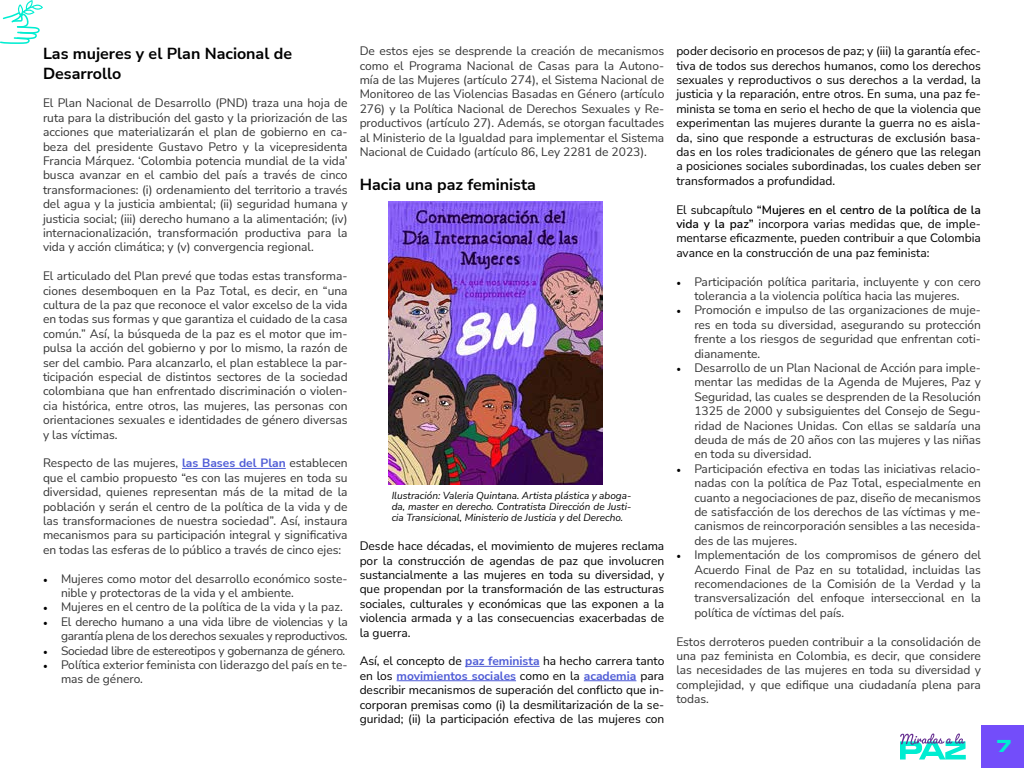
<style>
.page{position:relative;width:1024px;height:768px;background:#fff}
.page>*{position:absolute;margin:0;border:0;box-sizing:border-box;transform-origin:0 0}
.t1{font:900 18px "Loos Extended";color:#00edd1}
.t2{font:700 16px/19.2px "Nunito Sans";color:#000}
.t3{font:12px/14.4px "Nunito Sans";color:#333;text-align:justify}
.t4{font:12px/14.4px "Nunito Sans";color:#000;text-align:justify}
.t5{font:12px/14.4px "Nunito Sans";letter-spacing:-.02em;color:#333;text-align:right}
.t6{font:italic 10px/11px "Nunito Sans";color:#000;text-align:justify}
.s1{font-weight:700;color:#4f5cd6}
.s2{font-family:"Minion Pro";color:#000}
.s3{font-weight:600}
</style>
<div class="page">
<svg style="left:0;top:0;width:43px;height:44px"></svg>
<div style="left:981px;top:725px;width:43px;height:43px;background:#734dfa"></div>
<svg style="left:900px;top:733px;width:66px;height:27px"></svg>
<hr style="left:465px;top:666px;width:75px;height:1px;background:#4f5cd6">
<hr style="left:397px;top:680px;width:119px;height:1px;background:#4f5cd6">
<hr style="left:584px;top:680px;width:52px;height:1px;background:#4f5cd6">
<img style="left:389px;top:201px;width:214px;height:284px">
<hr style="left:182px;top:468px;width:104px;height:1px;background:#4f5cd6">
<h2 class="t2" style="left:43px;top:44px;width:251px">Las mujeres y el Plan Nacional de<br>Desarrollo</h2>
<p class="t3" style="left:43px;top:96px;width:306px">El Plan Nacional de Desarrollo (PND) traza una hoja de ruta para la distribución del gasto y la priorización de las acciones que materializarán el plan de gobierno en ca&shy;beza del presidente Gustavo Petro y la vicepresidenta Francia Márquez. ‘Colombia potencia mundial de la vida’ busca avanzar en el cambio del país a través de cinco transformaciones: (i) ordenamiento del territorio a través del agua y la justicia ambiental; (ii) seguridad humana y justicia social; (iii) derecho humano a la alimentación; (iv) internacionalización, transformación productiva para la vida y acción climática; y (v) convergencia regional.</p>
<p class="t3" style="left:43px;top:268px;width:306px">El articulado del Plan prevé que todas estas transforma&shy;ciones desemboquen en la Paz Total, es decir, en “una cultura de la paz que reconoce el valor excelso de la vida en todas sus formas y que garantiza el cuidado de la casa común.” Así, la búsqueda de la paz es el motor que im&shy;pulsa la acción del gobierno y por lo mismo, la razón de ser del cambio. Para alcanzarlo, el plan establece la par&shy;ticipación especial de distintos sectores de la sociedad colombiana que han enfrentado discriminación o violen&shy;cia histórica, entre otros, las mujeres, las personas con orientaciones sexuales e identidades de género diversas y las víctimas.</p>
<p class="t3" style="left:43px;top:456px;width:306px">Respecto de las mujeres, <span class="s1">las Bases del Plan</span> establecen que el cambio propuesto “es con las mujeres en toda su diversidad, quienes representan más de la mitad de la población y serán el centro de la política de la vida y de las transformaciones de nuestra sociedad”. Así, instaura mecanismos para su participación integral y significativa en todas las esferas de lo público a través de cinco ejes:</p>
<p class="t3" style="left:61px;top:571px;width:288px;text-indent:-18px"><span class="s2">•</span> Mujeres como motor del desarrollo económico soste&shy;nible y protectoras de la vida y el ambiente.</p>
<p class="t3" style="left:43px;top:600px;width:301px"><span class="s2">•</span> Mujeres en el centro de la política de la vida y la paz.</p>
<p class="t5" style="left:43px;top:614px;width:306px"><span class="s2">•</span> El derecho humano a una vida libre de violencias y la garantía plena de los derechos sexuales y reproductivos.</p>
<p class="t5" style="left:43px;top:643px;width:304px"><span class="s2">•</span> Sociedad libre de estereotipos y gobernanza de género.</p>
<p class="t3" style="left:61px;top:657px;width:288px;text-indent:-18px"><span class="s2">•</span> Política exterior feminista con liderazgo del país en te&shy;mas de género.</p>
<p class="t3" style="left:360px;top:43px;width:306px">De estos ejes se desprende la creación de mecanismos como el Programa Nacional de Casas para la Autono&shy;mía de las Mujeres (artículo 274), el Sistema Nacional de Monitoreo de las Violencias Basadas en Género (artículo 276) y la Política Nacional de Derechos Sexuales y Re&shy;productivos (artículo 27). Además, se otorgan facultades al Ministerio de la Igualdad para implementar el Sistema Nacional de Cuidado (artículo 86, Ley 2281 de 2023).</p>
<h2 class="t2" style="left:360px;top:174px;width:178px">Hacia una paz feminista</h2>
<p class="t6" style="left:392px;top:490px;width:241px">Ilustración: Valeria Quintana. Artista plástica y aboga&shy;da, master en derecho. Contratista Dirección de Justi&shy;cia Transicional, Ministerio de Justicia y del Derecho.</p>
<p class="t4" style="left:360px;top:538px;width:306px">Desde hace décadas, el movimiento de mujeres reclama por la construcción de agendas de paz que involucren sustancialmente a las mujeres en toda su diversidad, y que propendan por la transformación de las estructuras sociales, culturales y económicas que las exponen a la violencia armada y a las consecuencias exacerbadas de la guerra.</p>
<p class="t4" style="left:360px;top:653px;width:306px">Así, el concepto de <span class="s1">paz feminista</span> ha hecho carrera tanto en los <span class="s1">movimientos sociales</span> como en la <span class="s1">academia</span> para describir mecanismos de superación del conflicto que in&shy;corporan premisas como (i) la desmilitarización de la se&shy;guridad; (ii) la participación efectiva de las mujeres con</p>
<p class="t4" style="left:676px;top:43px;width:306px">poder decisorio en procesos de paz; y (iii) la garantía efec&shy;tiva de todos sus derechos humanos, como los derechos sexuales y reproductivos o sus derechos a la verdad, la justicia y la reparación, entre otros. En suma, una paz fe&shy;minista se toma en serio el hecho de que la violencia que experimentan las mujeres durante la guerra no es aisla&shy;da, sino que responde a estructuras de exclusión basa&shy;das en los roles tradicionales de género que las relegan a posiciones sociales subordinadas, los cuales deben ser transformados a profundidad.</p>
<p class="t4" style="left:676px;top:202px;width:306px">El subcapítulo <span class="s3">“Mujeres en el centro de la política de la vida y la paz”</span> incorpora varias medidas que, de imple&shy;mentarse eficazmente, pueden contribuir a que Colombia avance en la construcción de una paz feminista:</p>
<p class="t3" style="left:676px;top:274px;width:306px;text-align:center"><span class="s2">•</span> Participación política paritaria, incluyente y con cero tolerancia a la violencia política hacia las mujeres.</p>
<p class="t3" style="left:694px;top:302px;width:288px;text-indent:-18px"><span class="s2">•</span> Promoción e impulso de las organizaciones de muje&shy;res en toda su diversidad, asegurando su protección frente a los riesgos de seguridad que enfrentan coti&shy;dianamente.</p>
<p class="t3" style="left:694px;top:360px;width:288px;text-indent:-18px"><span class="s2">•</span> Desarrollo de un Plan Nacional de Acción para imple&shy;mentar las medidas de la Agenda de Mujeres, Paz y Seguridad, las cuales se desprenden de la Resolución 1325 de 2000 y subsiguientes del Consejo de Segu&shy;ridad de Naciones Unidas. Con ellas se saldaría una deuda de más de 20 años con las mujeres y las niñas en toda su diversidad.</p>
<p class="t3" style="left:694px;top:461px;width:288px;text-indent:-18px"><span class="s2">•</span> Participación efectiva en todas las iniciativas relacio&shy;nadas con la política de Paz Total, especialmente en cuanto a negociaciones de paz, diseño de mecanismos de satisfacción de los derechos de las víctimas y me&shy;canismos de reincorporación sensibles a las necesida&shy;des de las mujeres.</p>
<p class="t3" style="left:694px;top:547px;width:288px;text-indent:-18px"><span class="s2">•</span> Implementación de los compromisos de género del Acuerdo Final de Paz en su totalidad, incluidas las recomendaciones de la Comisión de la Verdad y la transversalización del enfoque interseccional en la política de víctimas del país.</p>
<p class="t3" style="left:676px;top:634px;width:306px">Estos derroteros pueden contribuir a la consolidación de una paz feminista en Colombia, es decir, que considere las necesidades de las mujeres en toda su diversidad y complejidad, y que edifique una ciudadanía plena para todas.</p>
<h1 class="t1" style="left:997px;top:732px;width:16px">7</h1>
</div>
